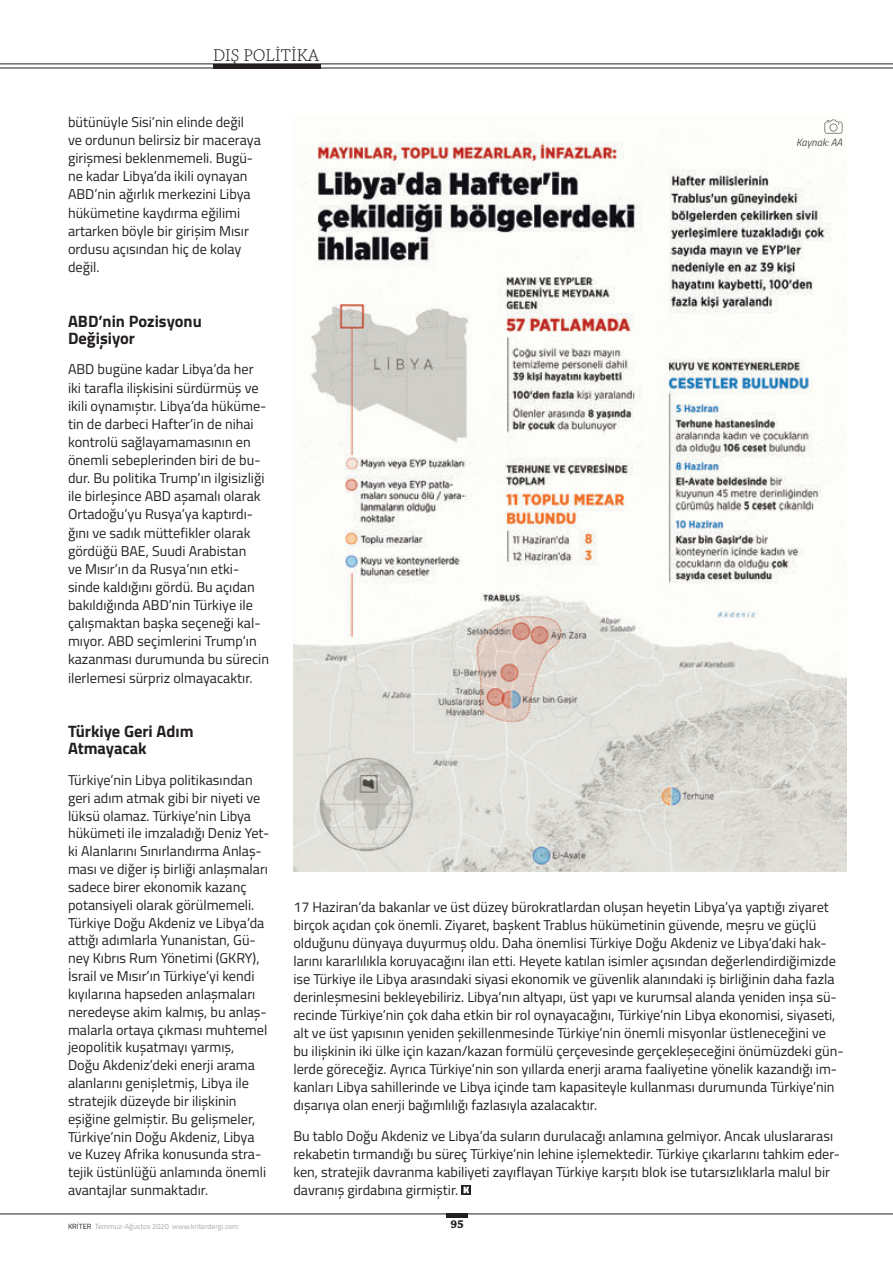
<style>
.page{position:relative;width:893px;height:1263px;background:#fff}
.page>*{position:absolute;margin:0;border:0;box-sizing:border-box;transform-origin:0 0}
.t1{font:300 18px "Chaparral Pro";letter-spacing:.01em;color:#231f20}
.t2{font:700 16.5px/16.6px "Titillium Web";color:#231f20}
.t3{font:14.25px/18.1px "Titillium Web";color:#231f20}
.t4{font:700 12px "Chaparral Pro";color:#231f20}
.t5{font:italic 10.5px "Titillium Web";color:#505252}
.t6{font:7.5px "Titillium Web";color:#a8a9ad}
.s1{color:#231f20}
</style>
<div class="page">
<svg style="left:461px;top:1185px;width:10px;height:10px"></svg>
<svg style="left:463px;top:1187px;width:6px;height:6px"></svg>
<img style="left:293px;top:119px;width:553px;height:753px">
<svg style="left:824px;top:120px;width:18px;height:14px"></svg>
<hr style="left:446px;top:1214px;width:22px;height:4px;background:#231f20">
<hr style="left:0;top:1214px;width:893px;height:1px;background:#231f20">
<hr style="left:0;top:64px;width:893px;height:1px;background:#231f20">
<hr style="left:0;top:68px;width:893px;height:1px;background:#231f20">
<hr style="left:213px;top:64px;width:108px;height:4px;background:#231f20">
<p class="t1" style="left:213px;top:45px;width:107px">DIŞ POLİTİKA</p>
<p class="t3" style="left:68px;top:112px;width:194px">bütünüyle Sisi’nin elinde değil ve ordunun belirsiz bir maceraya girişmesi beklenmemeli. Bugü&shy;ne kadar Libya’da ikili oynayan<br>ABD’nin ağırlık merkezini Libya hükümetine kaydırma eğilimi artarken böyle bir girişim Mısır ordusu açısından hiç de kolay değil.</p>
<p class="t2" style="left:68px;top:312px;width:135px">ABD’nin Pozisyonu<br>Değişiyor</p>
<p class="t3" style="left:68px;top:360px;width:203px">ABD bugüne kadar Libya’da her iki tarafla ilişkisini sürdürmüş ve ikili oynamıştır. Libya’da hüküme&shy;tin de darbeci Hafter’in de nihai kontrolü sağlayamamasının en önemli sebeplerinden biri de bu&shy;dur. Bu politika Trump’ın ilgisizliği ile birleşince ABD aşamalı olarak Ortadoğu’yu Rusya’ya kaptırdı&shy;ğını ve sadık müttefikler olarak gördüğü BAE, Suudi Arabistan<br>ve Mısır’ın da Rusya’nın etki&shy;sinde kaldığını gördü. Bu açıdan bakıldığında ABD’nin Türkiye ile çalışmaktan başka seçeneği kal&shy;mıyor. ABD seçimlerini Trump’ın kazanması durumunda bu sürecin ilerlemesi sürpriz olmayacaktır.</p>
<p class="t2" style="left:68px;top:722px;width:127px">Türkiye Geri Adım<br>Atmayacak</p>
<p class="t3" style="left:68px;top:770px;width:203px">Türkiye’nin Libya politikasından geri adım atmak gibi bir niyeti ve lüksü olamaz. Türkiye’nin Libya hükümeti ile imzaladığı Deniz Yet&shy;ki Alanlarını Sınırlandırma Anlaş&shy;ması ve diğer iş birliği anlaşmaları sadece birer ekonomik kazanç potansiyeli olarak görülmemeli.<br>Türkiye Doğu Akdeniz ve Libya’da attığı adımlarla Yunanistan, Gü&shy;ney Kıbrıs Rum Yönetimi (GKRY), İsrail ve Mısır’ın Türkiye’yi kendi kıyılarına hapseden anlaşmaları neredeyse akim kalmış, bu anlaş&shy;malarla ortaya çıkması muhtemel jeopolitik kuşatmayı yarmış, Doğu Akdeniz’deki enerji arama alanlarını genişletmiş, Libya ile stratejik düzeyde bir ilişkinin eşiğine gelmiştir. Bu gelişmeler, Türkiye’nin Doğu Akdeniz, Libya ve Kuzey Afrika konusunda stra&shy;tejik üstünlüğü anlamında önemli avantajlar sunmaktadır.</p>
<p class="t6" style="left:68px;top:1221px;width:172px"><span class="s1">KRİTER</span> Temmuz-Ağustos 2020 www.kriterdergi.com</p>
<p class="t5" style="left:796px;top:134px;width:48px">Kaynak: AA</p>
<p class="t3" style="left:293px;top:897px;width:552px">17 Haziran’da bakanlar ve üst düzey bürokratlardan oluşan heyetin Libya’ya yaptığı ziyaret birçok açıdan çok önemli. Ziyaret, başkent Trablus hükümetinin güvende, meşru ve güçlü olduğunu dünyaya duyurmuş oldu. Daha önemlisi Türkiye Doğu Akdeniz ve Libya’daki hak&shy;larını kararlılıkla koruyacağını ilan etti. Heyete katılan isimler açısından değerlendirdiğimizde ise Türkiye ile Libya arasındaki siyasi ekonomik ve güvenlik alanındaki iş birliğinin daha fazla derinleşmesini bekleyebiliriz. Libya’nın altyapı, üst yapı ve kurumsal alanda yeniden inşa sü&shy;recinde Türkiye’nin çok daha etkin bir rol oynayacağını, Türkiye’nin Libya ekonomisi, siyaseti, alt ve üst yapısının yeniden şekillenmesinde Türkiye’nin önemli misyonlar üstleneceğini ve bu ilişkinin iki ülke için kazan/kazan formülü çerçevesinde gerçekleşeceğini önümüzdeki gün&shy;lerde göreceğiz. Ayrıca Türkiye’nin son yıllarda enerji arama faaliyetine yönelik kazandığı im&shy;kanları Libya sahillerinde ve Libya içinde tam kapasiteyle kullanması durumunda Türkiye’nin dışarıya olan enerji bağımlılığı fazlasıyla azalacaktır.</p>
<p class="t3" style="left:293px;top:1126px;width:548px">Bu tablo Doğu Akdeniz ve Libya’da suların durulacağı anlamına gelmiyor. Ancak uluslararası rekabetin tırmandığı bu süreç Türkiye’nin lehine işlemektedir. Türkiye çıkarlarını tahkim eder&shy;ken, stratejik davranma kabiliyeti zayıflayan Türkiye karşıtı blok ise tutarsızlıklarla malul bir davranış girdabına girmiştir.</p>
<p class="t4" style="left:450px;top:1217px;width:15px">95</p>
</div>
